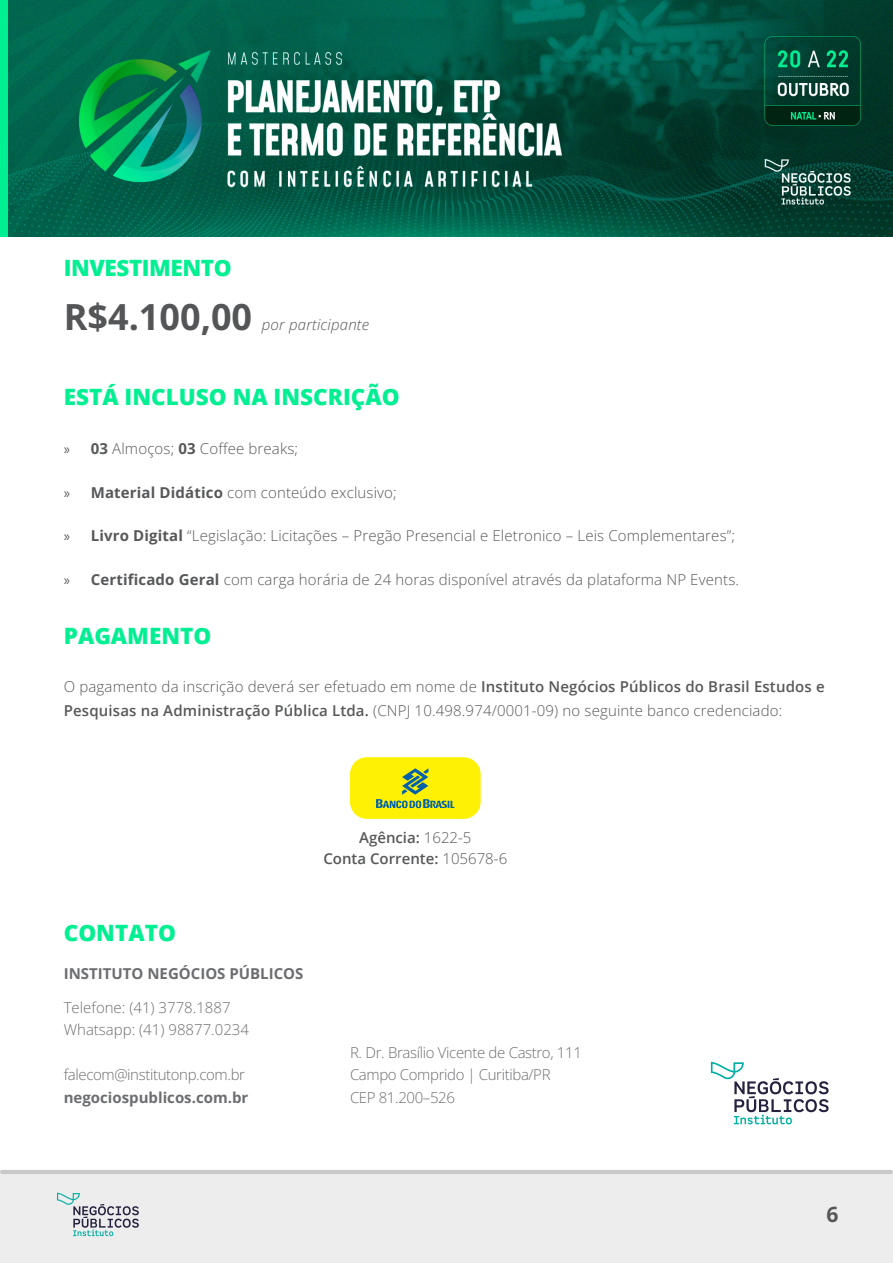
<style>
.page{position:relative;width:893px;height:1263px;background:#fff}
.page>*{position:absolute;margin:0;border:0;box-sizing:border-box;transform-origin:0 0}
.Estilo_de_parágrafo_1{font:700 36px "Open Sans";color:#545557}
.Estilo_de_parágrafo_1-2{font:800 22.5px "Open Sans";color:#00ef92}
.Estilo_de_parágrafo_1-3{font:800 22.5px "Open Sans";letter-spacing:-.02em;color:#00ef92}
.t1{font:700 21px "Open Sans";color:#57585a}
.Estilo_de_parágrafo_1-4{font:300 15px/24px "Open Sans";letter-spacing:.01em;color:#57585a}
.corpo-contato{font:300 15px/22.5px "Open Sans";letter-spacing:-.025em;color:#6c6d70}
.Estilo_de_parágrafo_1-5{font:600 15px "Open Sans";color:#57585a}
.corpo{font:700 15px "Open Sans";color:#6c6d70}
.corpo-contato-2{font:300 15px "Open Sans";color:#6c6d70}
.corpo-contato-3{font:700 15px "Open Sans";color:#6c6d70}
.corpo-2{font:300 15px "Open Sans";color:#6c6d70}
.Estilo_de_parágrafo_1-6{font:italic 15px "Open Sans";letter-spacing:.01em;color:#545557}
.s1{font-family:"Myriad Pro";font-weight:400}
.s2{font-weight:700}
.s3{font-weight:600}
.s4{font-weight:300}
</style>
<div class="page">
<div style="left:0;top:1174px;width:893px;height:89px;background:#ededed"></div>
<hr style="left:0;top:1170px;width:893px;height:4px;background:#c9c9c9;border-radius:2px">
<svg style="left:57px;top:1193px;width:82px;height:43px"></svg>
<img style="left:0;top:0;width:893px;height:236px">
<div style="left:350px;top:757px;width:131px;height:62px;background:#fff103;border-radius:17px"></div>
<svg style="left:376px;top:768px;width:78px;height:40px"></svg>
<svg style="left:711px;top:1062px;width:118px;height:62px"></svg>
<p class="Estilo_de_parágrafo_1-3" style="left:64px;top:251px;width:169px">INVESTIMENTO</p>
<p class="Estilo_de_parágrafo_1" style="left:64px;top:291px;width:190px">R$4.100,00</p>
<p class="Estilo_de_parágrafo_1-6" style="left:262px;top:314px;width:109px">por participante</p>
<p class="Estilo_de_parágrafo_1-2" style="left:64px;top:379px;width:337px">ESTÁ INCLUSO NA INSCRIÇÃO</p>
<p class="Estilo_de_parágrafo_1-4" style="left:64px;top:436px;width:236px"><span class="s1">»</span> <span class="s2">03</span> Almoços; <span class="s2">03</span> Coffee breaks;</p>
<p class="Estilo_de_parágrafo_1-4" style="left:64px;top:480px;width:334px"><span class="s1">»</span> <span class="s2">Material Didático</span> com conteúdo exclusivo;</p>
<p class="Estilo_de_parágrafo_1-4" style="left:64px;top:523px;width:673px"><span class="s1">»</span> <span class="s2">Livro Digital</span> “Legislação: Licitações – Pregão Presencial e Eletronico – Leis Complementares”;</p>
<p class="Estilo_de_parágrafo_1-4" style="left:64px;top:567px;width:677px"><span class="s1">»</span> <span class="s2">Certificado Geral</span> com carga horária de 24 horas disponível através da plataforma NP Events.</p>
<p class="Estilo_de_parágrafo_1-2" style="left:64px;top:619px;width:149px">PAGAMENTO</p>
<p class="Estilo_de_parágrafo_1-4" style="left:64px;top:674px;width:762px">O pagamento da inscrição deverá ser efetuado em nome de <span class="s3">Instituto Negócios Públicos do Brasil Estudos e<br>Pesquisas na Administração Pública Ltda.</span> (CNPJ 10.498.974/0001-09) no seguinte banco credenciado:</p>
<p class="Estilo_de_parágrafo_1-5" style="left:359px;top:828px;width:114px">Agência: <span class="s4">1622-5</span></p>
<p class="Estilo_de_parágrafo_1-5" style="left:323px;top:849px;width:185px">Conta Corrente: <span class="s4">105678-6</span></p>
<p class="Estilo_de_parágrafo_1-2" style="left:64px;top:916px;width:114px">CONTATO</p>
<p class="corpo" style="left:64px;top:963px;width:241px">INSTITUTO NEGÓCIOS PÚBLICOS</p>
<p class="corpo-2" style="left:64px;top:997px;width:168px">Telefone: (41) 3778.1887</p>
<p class="corpo-contato-2" style="left:64px;top:1019px;width:187px">Whatsapp: (41) 98877.0234</p>
<p class="corpo-contato" style="left:64px;top:1063px;width:183px">falecom@institutonp.com.br</p>
<p class="corpo-contato-3" style="left:64px;top:1086px;width:186px">negociospublicos.com.br</p>
<p class="corpo-contato" style="left:350px;top:1040px;width:233px">R. Dr. Brasílio Vicente de Castro, 111<br>Campo Comprido | Curitiba/PR</p>
<p class="corpo-contato" style="left:350px;top:1085px;width:106px">CEP 81.200–526</p>
<h3 class="t1" style="left:826px;top:1199px;width:14px">6</h3>
</div>
